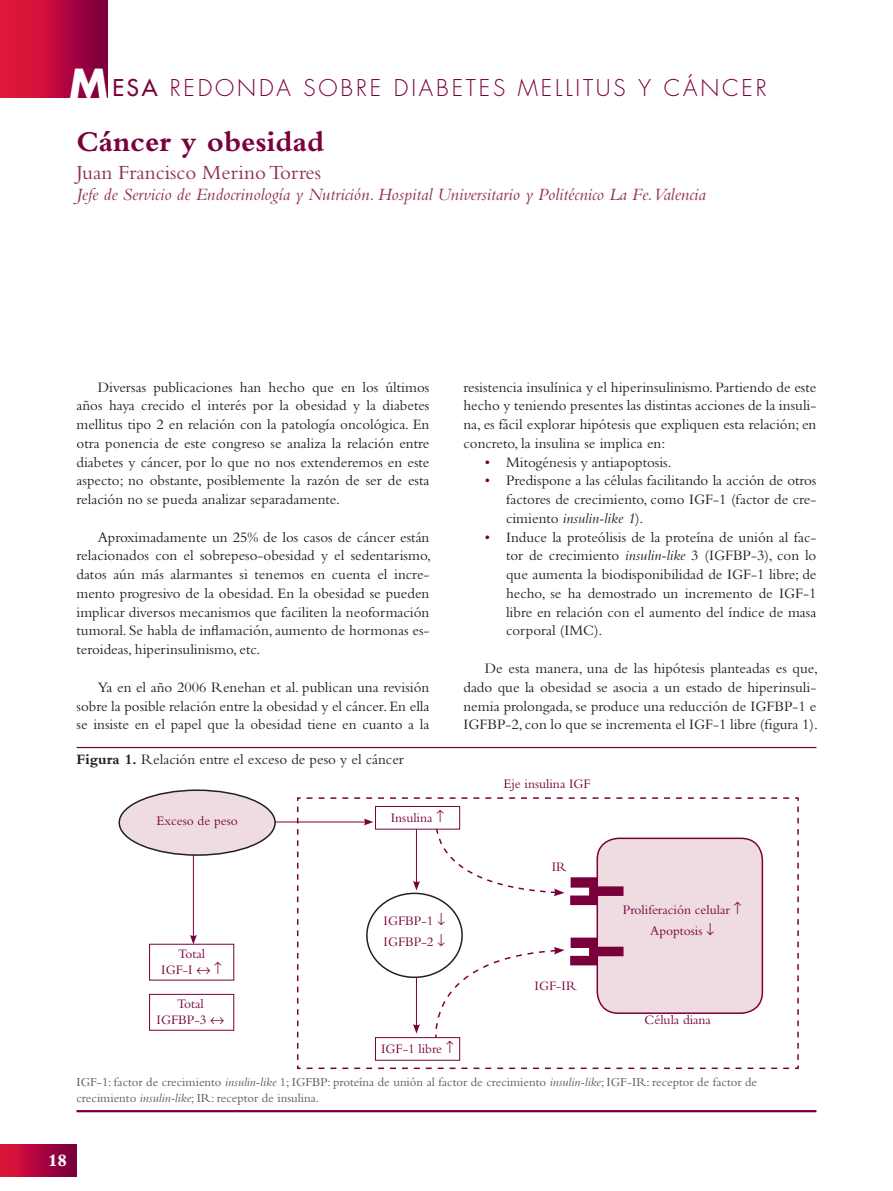
<style>
.page{position:relative;width:893px;height:1191px;background:#fff}
.page>*{position:absolute;margin:0;border:0;box-sizing:border-box;transform-origin:0 0}
.t1{font:700 30px "Bembo";color:#7a003b}
.t2{font:300 22.5px "Futura";letter-spacing:.125em;color:#7a003b}
.t3{font:21px "Bembo";color:#912f57}
.t4{font:italic 18px "Bembo";color:#912f57}
.t5{font:800 18px "Bembo";color:#fff}
.t6{font:15px/18.8px "Bembo";color:#231f20;text-align:justify}
.t7{font:13.5px/16.5px "Bembo";color:#7a003b;text-align:center}
.t8{font:12.75px/16.5px "Bembo";color:#57585a}
.s1{font-weight:700;font-size:39px;color:#fff}
.s2{font-weight:400}
.s3{font-weight:700}
.s4{color:#7a003b}
.s5{font-style:italic}
</style>
<div class="page">
<svg style="left:0;top:0;width:108px;height:97px;background:#b90a3c"></svg>
<div style="left:0;top:1144px;width:77px;height:32px;background:linear-gradient(to right,#e7143c,#750040)"></div>
<hr style="left:77px;top:747px;width:739px;height:1px;background:#7a003b">
<div style="left:149px;top:994px;width:85px;height:36px;border:1px solid #7a003b"></div>
<hr style="left:193px;top:846px;width:1px;height:91px;background:#7a003b">
<svg style="left:190px;top:935px;width:7px;height:9px"></svg>
<hr style="left:244px;top:821px;width:122px;height:1px;background:#7a003b">
<hr style="left:77px;top:1110px;width:739px;height:2px;background:#7a003b">
<div style="left:119px;top:790px;width:156px;height:65px;background:#eedce1;border-radius:50%"></div>
<div style="left:118px;top:789px;width:158px;height:67px;border:2px solid #231f20;border-radius:50%"></div>
<svg style="left:296px;top:797px;width:503px;height:272px"></svg>
<div style="left:597px;top:838px;width:165px;height:175px;background:#eedce1;border-radius:21px"></div>
<div style="left:596px;top:837px;width:167px;height:177px;border:2px solid #7a003b;border-radius:21px"></div>
<svg style="left:570px;top:877px;width:53px;height:28px"></svg>
<svg style="left:570px;top:937px;width:53px;height:28px"></svg>
<svg style="left:413px;top:805px;width:151px;height:91px"></svg>
<svg style="left:413px;top:947px;width:151px;height:106px"></svg>
<div style="left:375px;top:806px;width:85px;height:23px;background:#fff;border:1px solid #7a003b"></div>
<div style="left:367px;top:893px;width:95px;height:84px;background:#fff;border-radius:50%"></div>
<div style="left:366px;top:892px;width:97px;height:86px;border:2px solid #231f20;border-radius:50%"></div>
<div style="left:375px;top:1037px;width:85px;height:23px;background:#fff;border:1px solid #7a003b"></div>
<h2 class="t2" style="left:70px;top:75px;width:338px"><span class="s1">M</span><span class="s2">ESA</span> REDONDA SOBRE DIA</h2>
<h2 class="t2" style="left:436px;top:75px;width:29px">BETE</h2>
<h2 class="t2" style="left:493px;top:75px;width:39px">S MELLITU</h2>
<h2 class="t2" style="left:614px;top:75px;width:104px">S Y CÁNCER</h2>
<h1 class="t1" style="left:77px;top:124px;width:249px">Cáncer y obesidad</h1>
<h3 class="t3" style="left:77px;top:160px;width:246px">Juan Francisco Merino Torres</h3>
<p class="t4" style="left:77px;top:184px;width:631px">Jefe de Servicio de Endocrinología y Nutrición. Hospital Universitario y Politécnico La Fe. Valencia</p>
<p class="t6" style="left:77px;top:377px;width:354px;text-indent:21px">Diversas publicaciones han hecho que en los últimos años haya crecido el interés por la obesidad y la diabetes mellitus tipo 2 en relación con la patología oncológica. En otra ponencia de este congreso se analiza la relación entre diabetes y cáncer, por lo que no nos extenderemos en este aspecto; no obstante, posiblemente la razón de ser de esta relación no se pueda analizar separadamente.</p>
<p class="t6" style="left:77px;top:527px;width:356px;text-indent:21px">Aproximadamente un 25% de los casos de cáncer están relacionados con el sobrepeso-obesidad y el sedentarismo, datos aún más alarmantes si tenemos en cuenta el incre&shy;mento progresivo de la obesidad. En la obesidad se pueden implicar diversos mecanismos que faciliten la neoformación tumoral. Se habla de inflamación, aumento de hormonas es&shy;teroideas, hiperinsulinismo, etc.</p>
<p class="t6" style="left:77px;top:677px;width:354px;text-indent:21px">Ya en el año 2006 Renehan et al. publican una revisión sobre la posible relación entre la obesidad y el cáncer. En ella se insiste en el papel que la obesidad tiene en cuanto a la</p>
<p class="t6" style="left:77px;top:749px;width:329px"><span class="s3">Figura 1.</span> Relación entre el exceso de peso y el cáncer</p>
<p class="t7" style="left:156px;top:812px;width:83px">Exceso de peso</p>
<p class="t7" style="left:391px;top:809px;width:55px">Insulina ↑</p>
<p class="t6" style="left:463px;top:377px;width:354px">resistencia insulínica y el hiperinsulinismo. Partiendo de este hecho y teniendo presentes las distintas acciones de la insuli&shy;na, es fácil explorar hipótesis que expliquen esta relación; en concreto, la insulina se implica en:</p>
<p class="t6" style="left:485px;top:452px;width:188px"><span class="s4">•</span> Mitogénesis y antiapoptosis.</p>
<p class="t6" style="left:506px;top:471px;width:312px;text-indent:-21px"><span class="s4">•</span> Predispone a las células facilitando la acción de otros factores de crecimiento, como IGF-1 (factor de cre&shy;cimiento <span class="s5">insulin-like 1</span>).</p>
<p class="t6" style="left:506px;top:527px;width:312px;text-indent:-21px"><span class="s4">•</span> Induce la proteólisis de la proteína de unión al fac&shy;tor de crecimiento <span class="s5">insulin-like</span> 3 (IGFBP-3), con lo que aumenta la biodisponibilidad de IGF-1 libre; de hecho, se ha demostrado un incremento de IGF-1 libre en relación con el aumento del índice de masa corporal (IMC).</p>
<p class="t6" style="left:463px;top:658px;width:356px;text-indent:21px">De esta manera, una de las hipótesis planteadas es que, dado que la obesidad se asocia a un estado de hiperinsuli&shy;nemia prolongada, se produce una reducción de IGFBP-1 e IGFBP-2, con lo que se incrementa el IGF-1 libre (figura 1).</p>
<p class="t7" style="left:503px;top:775px;width:89px">Eje insulina IGF</p>
<p class="t7" style="left:161px;top:945px;width:62px">Total<br>IGF-I ↔ ↑</p>
<p class="t7" style="left:157px;top:995px;width:69px">Total<br>IGFBP-3 ↔</p>
<p class="t7" style="left:384px;top:910px;width:63px;line-height:20.7px;text-align:left">IGFBP-1 ↓<br>IGFBP-2 ↓</p>
<p class="t7" style="left:381px;top:1040px;width:74px">IGF-1 libre ↑</p>
<p class="t7" style="left:552px;top:858px;width:17px">IR</p>
<p class="t7" style="left:535px;top:977px;width:44px">IGF-IR</p>
<p class="t7" style="left:623px;top:899px;width:120px;line-height:20.7px">Proliferación celular ↑<br>Apoptosis ↓</p>
<p class="t7" style="left:645px;top:1011px;width:68px">Célula diana</p>
<p class="t8" style="left:77px;top:1073px;width:682px">IGF-1: factor de crecimiento <span class="s5">insulin-like</span> 1; IGFBP: proteína de unión al factor de crecimiento <span class="s5">insulin-like</span>; IGF-IR: receptor de factor de crecimiento <span class="s5">insulin-like</span>; IR: receptor de insulina.</p>
<p class="t5" style="left:48px;top:1149px;width:21px">18</p>
</div>
